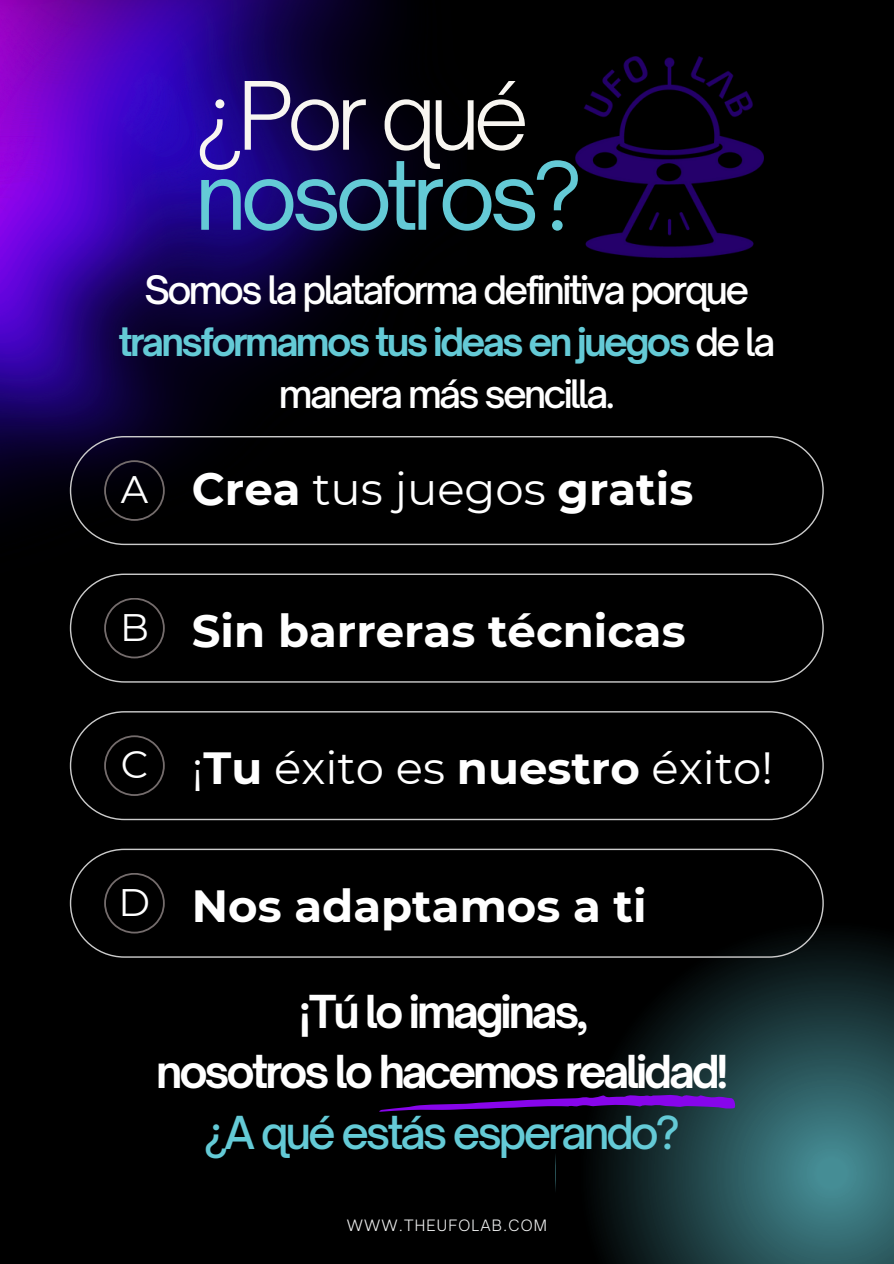
<style>
.page{position:relative;width:894px;height:1264px;background:#fff}
.page>*{position:absolute;margin:0;border:0;box-sizing:border-box;transform-origin:0 0}
.t1{font:90px "Open Sauce One";letter-spacing:-.07em;color:#64cad6}
.t2{font:300 90px "Open Sauce One";letter-spacing:-.07em;color:#f8f6f1}
.t3{font:700 45px "Montserrat";color:#fff}
.t4{font:45px "Montserrat";color:#fff}
.t5{font:700 43.5px/60.8px "Open Sauce One";letter-spacing:-.07em;color:#fff;text-align:center}
.t6{font:38.25px "Montserrat";color:#fff}
.t7{font:500 37.5px/51.8px "Open Sauce One";letter-spacing:-.07em;color:#fff;text-align:center}
.t8{font:300 15px "Open Sauce One";letter-spacing:.075em;color:#f1f2f2}
.s1{font-weight:700;color:#64cad6}
.s2{font-weight:400}
.s3{font-weight:700}
.s4{font-weight:500;color:#64cad6}
</style>
<div class="page">
<div style="left:0;top:0;width:893px;height:1263px;background:#000"></div>
<img style="left:0;top:0;width:466px;height:546px">
<svg style="left:555px;top:897px;width:338px;height:366px"></svg>
<svg style="left:70px;top:436px;width:753px;height:109px"></svg>
<svg style="left:70px;top:573px;width:753px;height:109px"></svg>
<svg style="left:70px;top:711px;width:753px;height:109px"></svg>
<svg style="left:70px;top:848px;width:753px;height:109px"></svg>
<svg style="left:104px;top:460px;width:61px;height:61px"></svg>
<svg style="left:104px;top:598px;width:61px;height:60px"></svg>
<svg style="left:104px;top:735px;width:61px;height:61px"></svg>
<svg style="left:104px;top:872px;width:61px;height:61px"></svg>
<svg style="left:379px;top:1093px;width:356px;height:18px"></svg>
<img style="left:575px;top:56px;width:188px;height:201px">
<p class="t2" style="left:195px;top:60px;width:335px">¿Por qué</p>
<h1 class="t1" style="left:195px;top:140px;width:389px">nosotros?</h1>
<p class="t7" style="left:118px;top:264px;width:658px">Somos la plataforma definitiva porque <span class="s1">transformamos tus ideas en juegos</span> de la manera más sencilla.</p>
<h1 class="t6" style="left:121px;top:466px;width:29px">A</h1>
<h4 class="t6" style="left:120px;top:603px;width:30px">B</h4>
<p class="t3" style="left:192px;top:461px;width:503px">Crea <span class="s2">tus juegos</span> gratis</p>
<p class="t3" style="left:192px;top:603px;width:495px">Sin barreras técnicas</p>
<p class="t6" style="left:121px;top:741px;width:29px">C</p>
<h2 class="t4" style="left:192px;top:740px;width:582px">¡<span class="s3">Tu</span> éxito es <span class="s3">nuestro</span> éxito!</h2>
<h3 class="t6" style="left:119px;top:878px;width:33px">D</h3>
<p class="t3" style="left:192px;top:878px;width:456px">Nos adaptamos a ti</p>
<h3 class="t5" style="left:156px;top:980px;width:573px">¡Tú lo imaginas,<br>nosotros lo hacemos realidad! <span class="s4">¿A qué estás esperando?</span></h3>
<h2 class="t8" style="left:346px;top:1215px;width:202px">WWW.THEUFOLAB.COM</h2>
</div>
